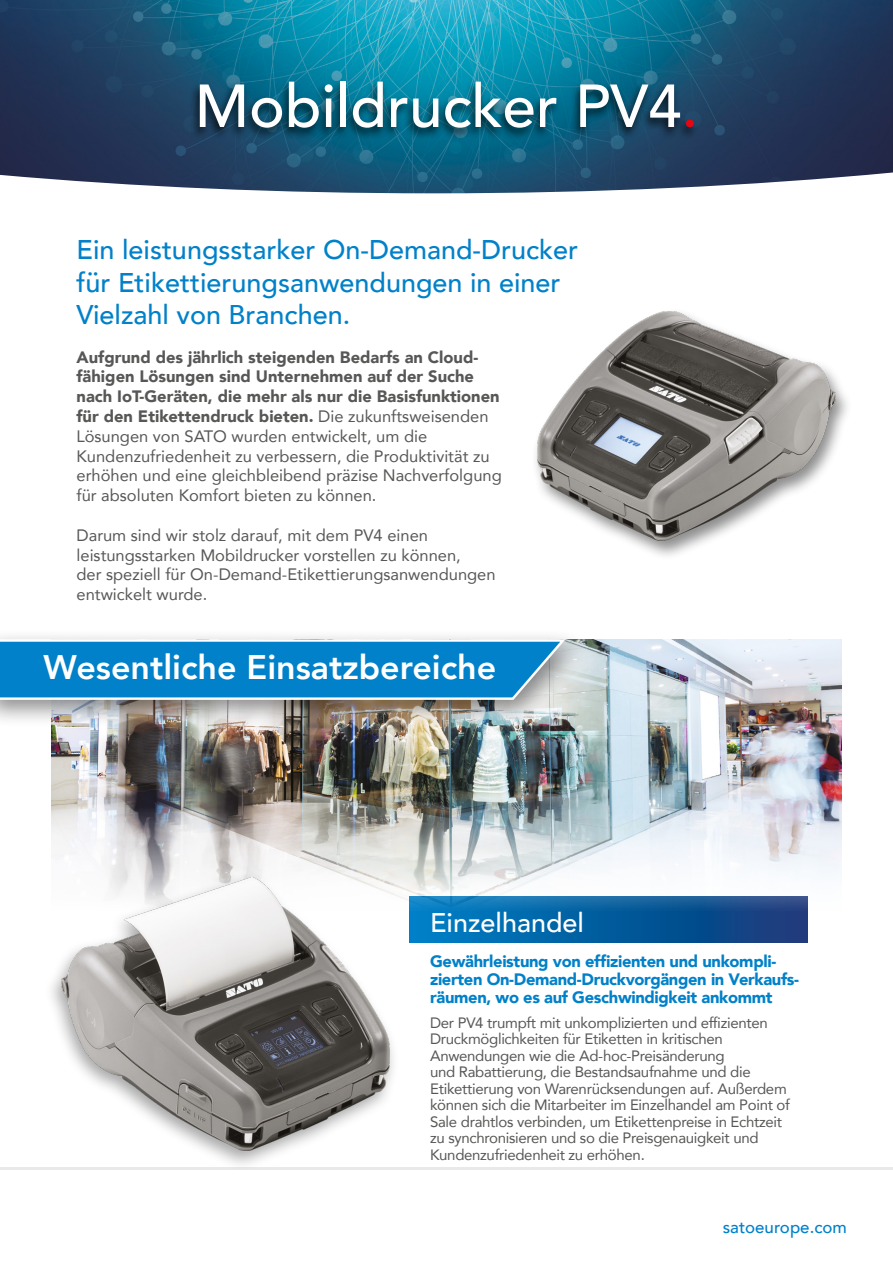
<style>
.page{position:relative;width:893px;height:1263px;background:#fff}
.page>*{position:absolute;margin:0;border:0;box-sizing:border-box;transform-origin:0 0}
.t1{font:500 60px "Avenir";color:#fff}
.t2{font:800 34.05px "Avenir";color:#fff}
.t3{font:500 27px/32.4px "Avenir";color:#0081c9}
.t4{font:500 27px "Avenir";color:#fff}
.t5{font:500 16.8px "Avenir";color:#0081c9}
.t6{font:16.5px/19.8px "Avenir";color:#575756}
.t7{font:900 16.5px/18px "Avenir";letter-spacing:-.02em;color:#0081c9}
.t8{font:15px/16.5px "Avenir";letter-spacing:-.02em;color:#575756}
.s1{color:#e30613}
.s2{font-weight:900}
</style>
<div class="page">
<div style="left:409px;top:896px;width:399px;height:47px;background:linear-gradient(to right,#0080c6,#143877)"></div>
<img style="left:51px;top:639px;width:791px;height:271px">
<img style="left:0;top:0;width:893px;height:193px">
<div style="left:189px;top:79px;width:509px;height:62px;background:#000;opacity:.75"></div>
<hr style="left:0;top:1168px;width:893px;height:2px;background:#e9e9e9">
<div style="left:44px;top:871px;width:356px;height:300px;background:#000;opacity:.35"></div>
<img style="left:62px;top:877px;width:327px;height:274px">
<div style="left:0;top:628px;width:588px;height:99px;background:#000;opacity:.45"></div>
<svg style="left:0;top:638px;width:568px;height:63px;background:#238fcc"></svg>
<div style="left:531px;top:308px;width:321px;height:252px;background:#000;opacity:.45"></div>
<img style="left:537px;top:312px;width:298px;height:229px">
<h1 class="t1" style="left:195px;top:54px;width:505px">Mobildrucker PV4<span class="s1">.</span></h1>
<h3 class="t3" style="left:77px;top:232px;width:503px">Ein leistungsstarker On-Demand-Drucker für Etikettierungsanwendungen in einer<br>Vielzahl von Branchen.</h3>
<p class="t6" style="left:77px;top:346px;width:427px"><span class="s2">Aufgrund des jährlich steigenden Bedarfs an Cloud&shy;fähigen Lösungen sind Unternehmen auf der Suche nach IoT-Geräten, die mehr als nur die Basisfunktionen für den Etikettendruck bieten.</span> Die zukunftsweisenden Lösungen von SATO wurden entwickelt, um die Kundenzufriedenheit zu verbessern, die Produktivität zu erhöhen und eine gleichbleibend präzise Nachverfolgung für absoluten Komfort bieten zu können.</p>
<p class="t6" style="left:77px;top:525px;width:421px">Darum sind wir stolz darauf, mit dem PV4 einen leistungsstarken Mobildrucker vorstellen zu können,<br>der speziell für On-Demand-Etikettierungsanwendungen entwickelt wurde.</p>
<h2 class="t2" style="left:44px;top:641px;width:454px">Wesentliche Einsatzbereiche</h2>
<h3 class="t4" style="left:430px;top:899px;width:156px">Einzelhandel</h3>
<p class="t7" style="left:430px;top:951px;width:370px">Gewährleistung von effizienten und unkompli&shy;zierten On-Demand-Druckvorgängen in Verkaufs&shy;räumen, wo es auf Geschwindigkeit ankommt</p>
<p class="t8" style="left:430px;top:1014px;width:361px">Der PV4 trumpft mit unkomplizierten und effizienten Druckmöglichkeiten für Etiketten in kritischen Anwendungen wie die Ad-hoc-Preisänderung<br>und Rabattierung, die Bestandsaufnahme und die Etikettierung von Warenrücksendungen auf. Außerdem können sich die Mitarbeiter im Einzelhandel am Point of Sale drahtlos verbinden, um Etikettenpreise in Echtzeit zu synchronisieren und so die Preisgenauigkeit und Kundenzufriedenheit zu erhöhen.</p>
<p class="t5" style="left:723px;top:1213px;width:126px">satoeurope.com</p>
</div>
